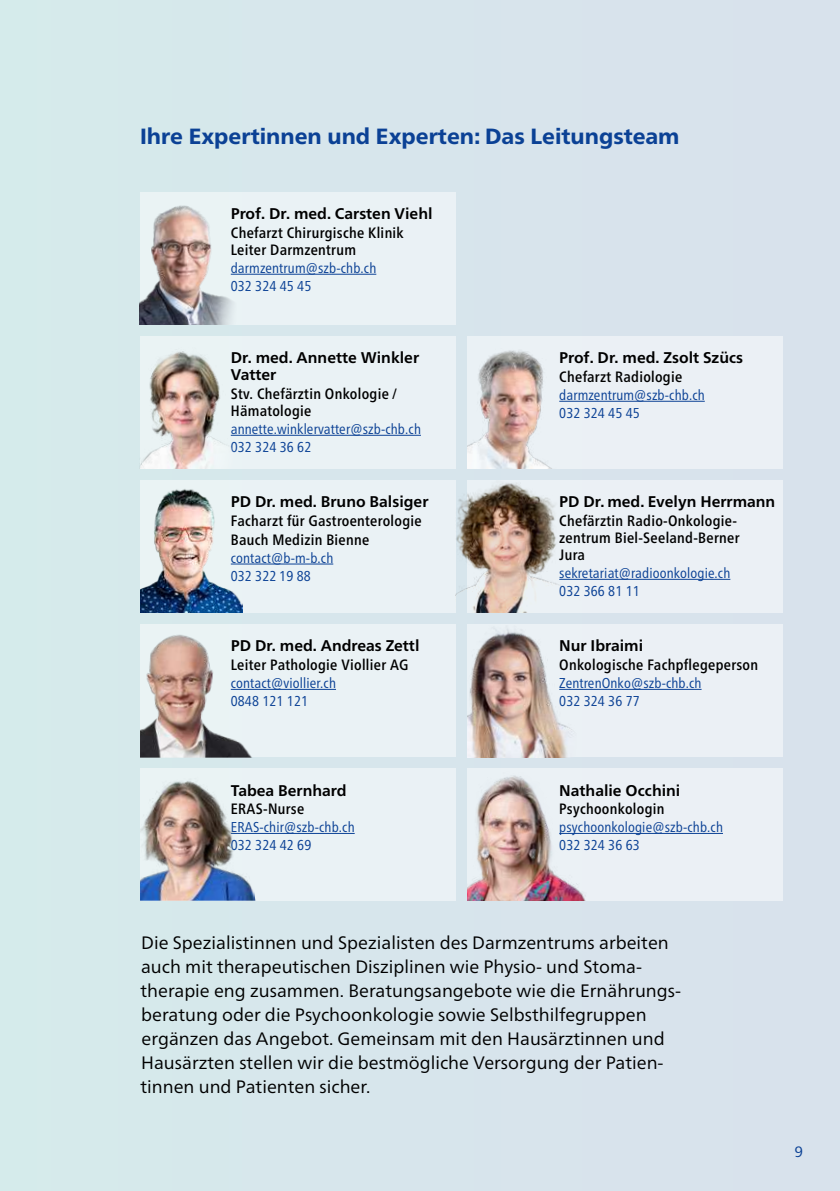
<style>
.page{position:relative;width:840px;height:1191px;background:#fff}
.page>*{position:absolute;margin:0;border:0;box-sizing:border-box;transform-origin:0 0}
.t1{font:800 22px "Frutiger Neue W01";color:#0b4195}
.t2{font:18px/24px "Frutiger Neue W01";color:#000}
.t3{font:700 15.6px/17px "Frutiger Neue W01";color:#000}
.t4{font:500 15px/17px "Frutiger Neue W01 Cond";letter-spacing:.02em;color:#000}
.t5{font:15px "Frutiger Neue W01";color:#0b4195}
.t6{font:14.4px/18px "Frutiger Neue W01 Cond";letter-spacing:.01em;color:#0b4195}
</style>
<div class="page">
<div style="left:0;top:0;width:839px;height:1191px;background:#d7e5ec"></div>
<div style="left:140px;top:192px;width:315px;height:132px;background:#eaf2f5"></div>
<hr style="left:231px;top:274px;width:145px;height:1px;background:#0b4195">
<div style="left:140px;top:336px;width:315px;height:132px;background:#eaf2f5"></div>
<hr style="left:231px;top:435px;width:189px;height:1px;background:#0b4195">
<div style="left:140px;top:480px;width:315px;height:132px;background:#eaf2f5"></div>
<hr style="left:231px;top:563px;width:102px;height:1px;background:#0b4195">
<div style="left:140px;top:624px;width:315px;height:132px;background:#eaf2f5"></div>
<hr style="left:231px;top:689px;width:105px;height:1px;background:#0b4195">
<div style="left:140px;top:768px;width:315px;height:132px;background:#eaf2f5"></div>
<hr style="left:231px;top:833px;width:123px;height:1px;background:#0b4195">
<div style="left:467px;top:336px;width:314px;height:132px;background:#ebf0f5"></div>
<hr style="left:559px;top:401px;width:145px;height:1px;background:#0b4195">
<div style="left:467px;top:480px;width:314px;height:132px;background:#ebf0f5"></div>
<hr style="left:559px;top:579px;width:171px;height:1px;background:#0b4195">
<div style="left:467px;top:624px;width:314px;height:132px;background:#ebf0f5"></div>
<hr style="left:559px;top:689px;width:142px;height:1px;background:#0b4195">
<div style="left:467px;top:768px;width:314px;height:132px;background:#ebf0f5"></div>
<hr style="left:559px;top:833px;width:163px;height:1px;background:#0b4195">
<img style="left:140px;top:205px;width:102px;height:119px">
<img style="left:140px;top:351px;width:109px;height:117px">
<img style="left:467px;top:350px;width:84px;height:118px">
<img style="left:455px;top:480px;width:127px;height:132px">
<img style="left:467px;top:628px;width:114px;height:129px">
<img style="left:140px;top:489px;width:103px;height:123px">
<img style="left:140px;top:634px;width:134px;height:123px">
<img style="left:140px;top:781px;width:115px;height:119px">
<img style="left:467px;top:775px;width:129px;height:125px">
<p class="t1" style="left:140px;top:124px;width:540px">Ihre Expertinnen und Experten: Das Leitungsteam</p>
<p class="t3" style="left:231px;top:205px;width:203px">Prof. Dr. med. Carsten Viehl</p>
<p class="t4" style="left:231px;top:224px;width:174px">Chefarzt Chirurgische Klinik<br>Leiter Darmzentrum</p>
<p class="t6" style="left:231px;top:259px;width:147px">darmzentrum@szb-chb.ch<br>032 324 45 45</p>
<p class="t3" style="left:231px;top:349px;width:190px">Dr. med. Annette Winkler<br>Vatter</p>
<p class="t4" style="left:231px;top:385px;width:168px">Stv. Chefärztin Onkologie /<br>Hämatologie</p>
<p class="t6" style="left:231px;top:420px;width:191px">annette.winklervatter@szb-chb.ch<br>032 324 36 62</p>
<p class="t3" style="left:231px;top:493px;width:199px">PD Dr. med. Bruno Balsiger</p>
<p class="t4" style="left:231px;top:511px;width:192px;line-height:18.8px">Facharzt für Gastroenterologie<br>Bauch Medizin Bienne</p>
<p class="t6" style="left:231px;top:549px;width:104px">contact@b-m-b.ch<br>032 322 19 88</p>
<p class="t3" style="left:231px;top:637px;width:190px">PD Dr. med. Andreas Zettl</p>
<p class="t4" style="left:231px;top:656px;width:179px">Leiter Pathologie Viollier AG</p>
<p class="t6" style="left:231px;top:674px;width:107px">contact@viollier.ch<br>0848 121 121</p>
<p class="t3" style="left:231px;top:781px;width:117px">Tabea Bernhard</p>
<p class="t4" style="left:231px;top:800px;width:75px">ERAS-Nurse</p>
<p class="t6" style="left:231px;top:818px;width:125px">ERAS-chir@szb-chb.ch<br>032 324 42 69</p>
<p class="t3" style="left:559px;top:349px;width:185px">Prof. Dr. med. Zsolt Szücs</p>
<p class="t4" style="left:559px;top:368px;width:124px">Chefarzt Radiologie</p>
<p class="t6" style="left:559px;top:386px;width:147px">darmzentrum@szb-chb.ch<br>032 324 45 45</p>
<p class="t3" style="left:559px;top:493px;width:217px">PD Dr. med. Evelyn Herrmann</p>
<p class="t4" style="left:559px;top:512px;width:182px">Chefärztin Radio-Onkologie&shy;zentrum Biel-Seeland-Berner<br>Jura</p>
<p class="t6" style="left:559px;top:564px;width:172px">sekretariat@radioonkologie.ch<br>032 366 81 11</p>
<p class="t3" style="left:559px;top:637px;width:85px">Nur Ibraimi</p>
<p class="t4" style="left:559px;top:656px;width:200px">Onkologische Fachpflegeperson</p>
<p class="t6" style="left:559px;top:674px;width:144px">ZentrenOnko@szb-chb.ch<br>032 324 36 77</p>
<p class="t3" style="left:559px;top:781px;width:123px">Nathalie Occhini</p>
<p class="t4" style="left:559px;top:800px;width:107px">Psychoonkologin</p>
<p class="t6" style="left:559px;top:818px;width:165px">psychoonkologie@szb-chb.ch<br>032 324 36 63</p>
<p class="t2" style="left:140px;top:930px;width:541px">Die Spezialistinnen und Spezialisten des Darmzentrums arbeiten auch mit therapeutischen Disziplinen wie Physio- und Stoma&shy;therapie eng zusammen. Beratungsangebote wie die Ernährungs&shy;beratung oder die Psychoonkologie sowie Selbsthilfegruppen ergänzen das Angebot. Gemeinsam mit den Hausärztinnen und Hausärzten stellen wir die bestmögliche Versorgung der Patien&shy;tinnen und Patienten sicher.</p>
<p class="t5" style="left:794px;top:1143px;width:10px">9</p>
</div>
